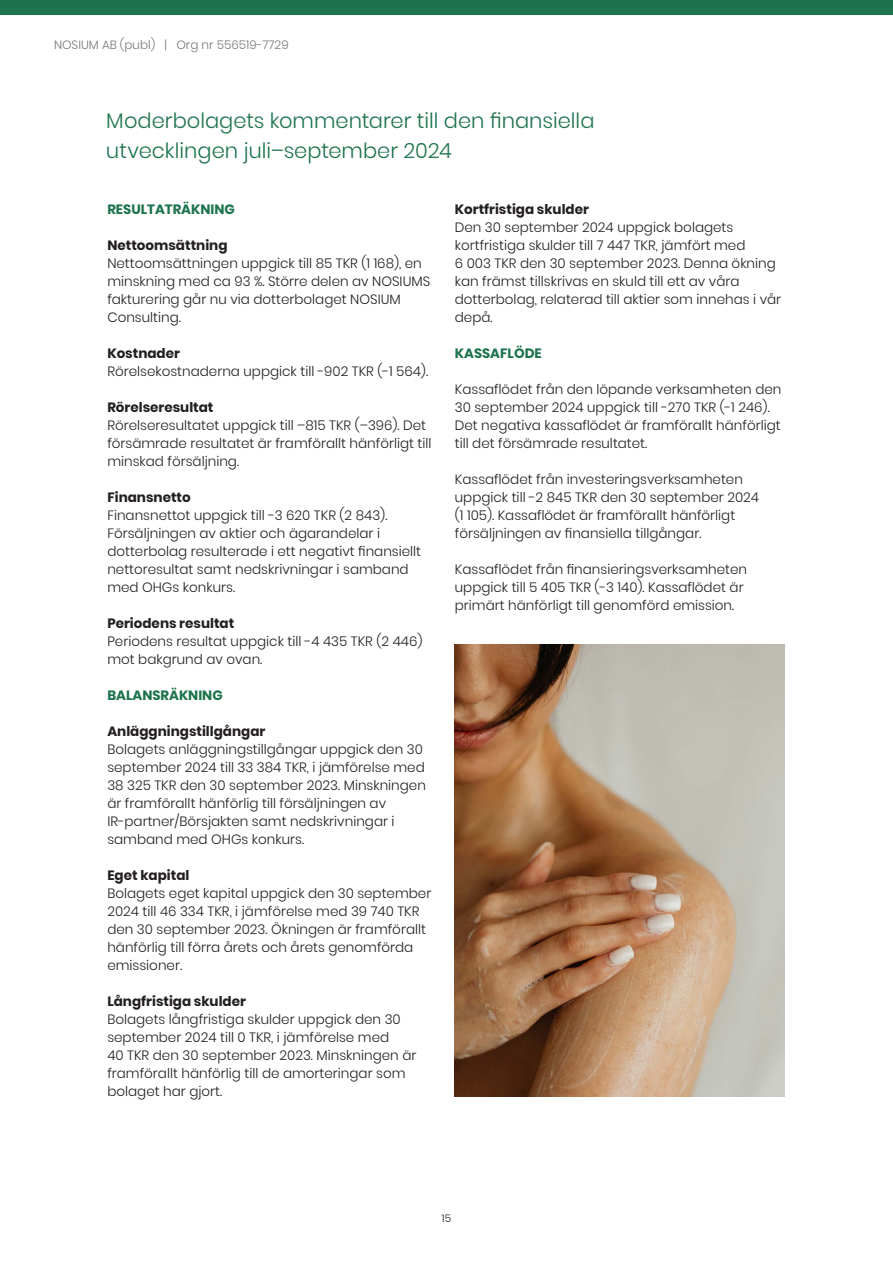
<style>
.page{position:relative;width:893px;height:1263px;background:#fff}
.page>*{position:absolute;margin:0;border:0;box-sizing:border-box;transform-origin:0 0}
.Huvudrubrik_3{font:300 21px/30px "Poppins";color:#1d734d}
.Brödtexter{font:300 13.5px/18px "Poppins";color:#231f20}
.underrub{font:700 13.5px "Poppins";color:#231f20}
.underrub-2{font:700 13.5px "Poppins";color:#1d734d}
.Brödtexter-2{font:700 13.5px "Poppins";color:#231f20}
.t1{font:300 12px "Poppins";color:#76787b}
.t2{font:300 10.5px "Poppins";color:#231f20}
</style>
<div class="page">
<div style="left:0;top:0;width:893px;height:15px;background:#1d734d"></div>
<img style="left:455px;top:644px;width:329px;height:452px">
<p class="t1" style="left:54px;top:38px;width:236px">NOSIUM AB (publ) | Org nr 556519-7729</p>
<p class="Huvudrubrik_3" style="left:106px;top:106px;width:490px">Moderbolagets kommentarer till den finansiella utvecklingen juli–september 2024</p>
<p class="underrub-2" style="left:107px;top:201px;width:129px">RESULTATRÄKNING</p>
<p class="underrub" style="left:107px;top:237px;width:122px">Nettoomsättning</p>
<p class="Brödtexter" style="left:107px;top:254px;width:324px">Nettoomsättningen uppgick till 85 TKR (1 168), en minskning med ca 93 %. Större delen av NOSIUMS fakturering går nu via dotterbolaget NOSIUM Consulting.</p>
<p class="underrub" style="left:107px;top:345px;width:74px">Kostnader</p>
<p class="Brödtexter" style="left:107px;top:362px;width:322px">Rörelsekostnaderna uppgick till -902 TKR (-1 564).</p>
<p class="underrub" style="left:107px;top:399px;width:108px">Rörelseresultat</p>
<p class="Brödtexter" style="left:107px;top:416px;width:326px">Rörelseresultatet uppgick till –815 TKR (–396). Det försämrade resultatet är framförallt hänförligt till minskad försäljning.</p>
<p class="underrub" style="left:107px;top:489px;width:85px">Finansnetto</p>
<p class="Brödtexter" style="left:107px;top:506px;width:315px">Finansnettot uppgick till -3 620 TKR (2 843).<br>Försäljningen av aktier och ägarandelar i dotterbolag resulterade i ett negativt finansiellt nettoresultat samt nedskrivningar i samband med OHGs konkurs.</p>
<p class="underrub" style="left:107px;top:615px;width:128px">Periodens resultat</p>
<p class="Brödtexter" style="left:107px;top:632px;width:317px">Periodens resultat uppgick till -4 435 TKR (2 446) mot bakgrund av ovan.</p>
<p class="underrub-2" style="left:107px;top:687px;width:117px">BALANSRÄKNING</p>
<p class="underrub" style="left:107px;top:723px;width:160px">Anläggningstillgångar</p>
<p class="Brödtexter" style="left:107px;top:740px;width:320px">Bolagets anläggningstillgångar uppgick den 30 september 2024 till 33 384 TKR, i jämförelse med 38 325 TKR den 30 september 2023. Minskningen är framförallt hänförlig till försäljningen av IR-partner/Börsjakten samt nedskrivningar i samband med OHGs konkurs.</p>
<p class="underrub" style="left:107px;top:867px;width:84px">Eget kapital</p>
<p class="Brödtexter" style="left:107px;top:884px;width:325px">Bolagets eget kapital uppgick den 30 september 2024 till 46 334 TKR, i jämförelse med 39 740 TKR den 30 september 2023. Ökningen är framförallt hänförlig till förra årets och årets genomförda emissioner.</p>
<p class="Brödtexter-2" style="left:107px;top:993px;width:140px">Långfristiga skulder</p>
<p class="Brödtexter" style="left:107px;top:1010px;width:311px">Bolagets långfristiga skulder uppgick den 30 september 2024 till 0 TKR, i jämförelse med<br>40 TKR den 30 september 2023. Minskningen är framförallt hänförlig till de amorteringar som bolaget har gjort.</p>
<p class="underrub" style="left:455px;top:201px;width:136px">Kortfristiga skulder</p>
<p class="Brödtexter" style="left:455px;top:218px;width:328px">Den 30 september 2024 uppgick bolagets kortfristiga skulder till 7 447 TKR, jämfört med<br>6 003 TKR den 30 september 2023. Denna ökning kan främst tillskrivas en skuld till ett av våra dotterbolag, relaterad till aktier som innehas i vår depå.</p>
<p class="underrub-2" style="left:455px;top:345px;width:88px">KASSAFLÖDE</p>
<p class="Brödtexter" style="left:455px;top:380px;width:328px">Kassaflödet från den löpande verksamheten den 30 september 2024 uppgick till -270 TKR (-1 246).<br>Det negativa kassaflödet är framförallt hänförligt till det försämrade resultatet.</p>
<p class="Brödtexter" style="left:455px;top:470px;width:306px">Kassaflödet från investeringsverksamheten uppgick till -2 845 TKR den 30 september 2024</p>
<p class="Brödtexter" style="left:455px;top:506px;width:282px">(1 105). Kassaflödet är framförallt hänförligt försäljningen av finansiella tillgångar.</p>
<p class="Brödtexter" style="left:455px;top:560px;width:294px">Kassaflödet från finansieringsverksamheten uppgick till 5 405 TKR (-3 140). Kassaflödet är primärt hänförligt till genomförd emission.</p>
<p class="t2" style="left:442px;top:1212px;width:11px">15</p>
</div>
